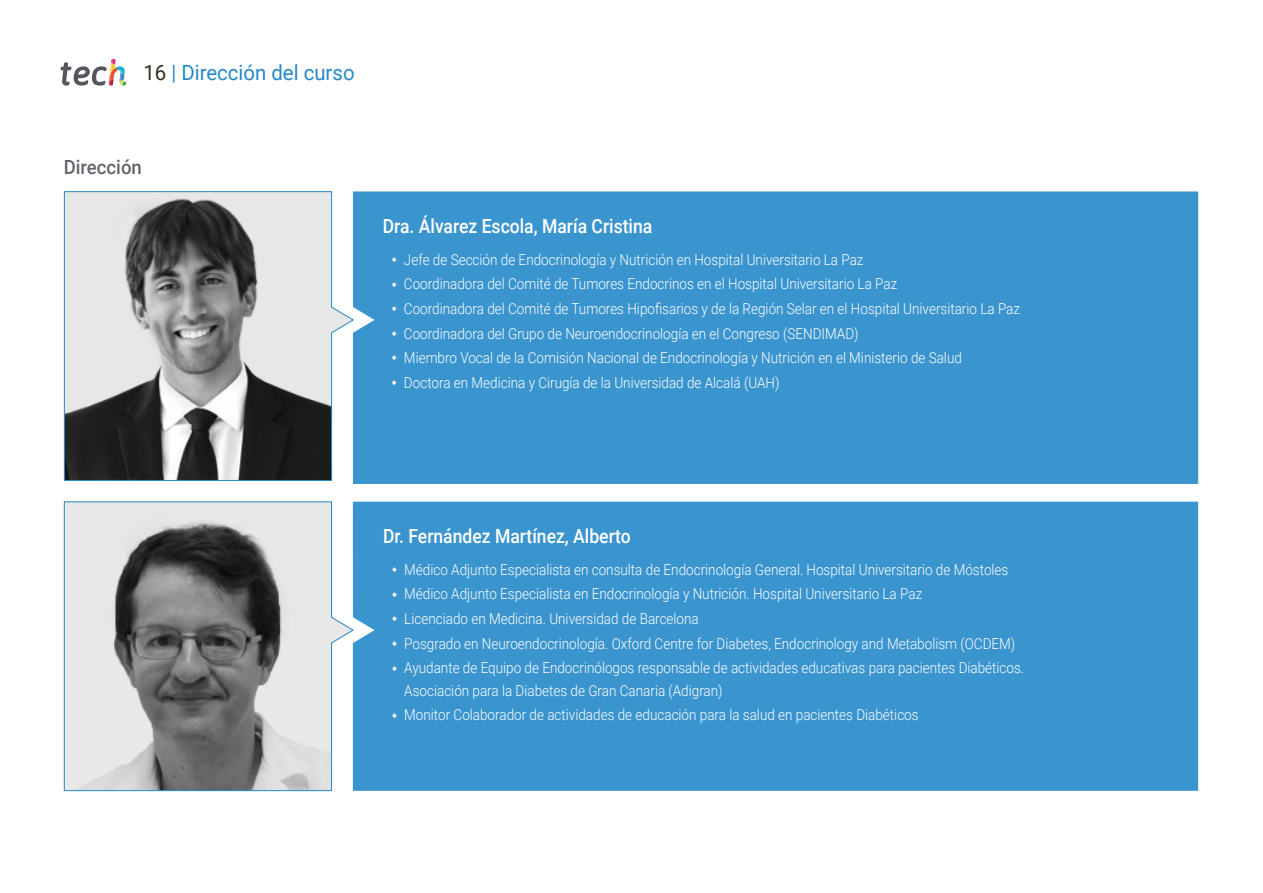
<style>
.page{position:relative;width:1263px;height:893px;background:#fff}
.page>*{position:absolute;margin:0;border:0;box-sizing:border-box;transform-origin:0 0}
.t1{font:21px "Roboto";color:#2488c9}
.t2{font:500 19.5px "Roboto";color:#fff;scale:.9 1}
.t3{font:500 19.5px "Roboto";color:#61646a;scale:.95 1}
.t4{font:300 15px/24.6px "Roboto";color:#fff;scale:.9 1}
.s1{color:#312e20}
</style>
<div class="page">
<svg style="left:61px;top:59px;width:65px;height:27px"></svg>
<div style="left:353px;top:191px;width:845px;height:293px;background:#3a94ce"></div>
<svg style="left:64px;top:191px;width:290px;height:290px;background:#9c9e9f"></svg>
<div style="left:354px;top:502px;width:844px;height:289px;background:#3a94ce"></div>
<svg style="left:64px;top:501px;width:290px;height:290px;background:#abacad"></svg>
<svg style="left:392px;top:257px;width:5px;height:5px"></svg>
<svg style="left:392px;top:282px;width:5px;height:5px"></svg>
<svg style="left:392px;top:306px;width:5px;height:5px"></svg>
<svg style="left:392px;top:331px;width:5px;height:5px"></svg>
<svg style="left:392px;top:355px;width:5px;height:5px"></svg>
<svg style="left:392px;top:380px;width:5px;height:5px"></svg>
<svg style="left:392px;top:567px;width:5px;height:5px"></svg>
<svg style="left:392px;top:592px;width:5px;height:5px"></svg>
<svg style="left:392px;top:616px;width:5px;height:5px"></svg>
<svg style="left:392px;top:641px;width:5px;height:5px"></svg>
<svg style="left:392px;top:666px;width:5px;height:5px"></svg>
<svg style="left:392px;top:713px;width:5px;height:5px"></svg>
<h1 class="t1" style="left:144px;top:57px;width:213px"><span class="s1">16</span> | Dirección del curso</h1>
<h2 class="t3" style="left:64px;top:154px;width:84px">Dirección</h2>
<h2 class="t2" style="left:383px;top:212px;width:301px">Dra. Álvarez Escola, María Cristina</h2>
<p class="t4" style="left:404px;top:246px;width:686px">Jefe de Sección de Endocrinología y Nutrición en Hospital Universitario La Paz<br>Coordinadora del Comité de Tumores Endocrinos en el Hospital Universitario La Paz<br>Coordinadora del Comité de Tumores Hipofisarios y de la Región Selar en el Hospital Universitario La Paz Coordinadora del Grupo de Neuroendocrinología en el Congreso (SENDIMAD)<br>Miembro Vocal de la Comisión Nacional de Endocrinología y Nutrición en el Ministerio de Salud<br>Doctora en Medicina y Cirugía de la Universidad de Alcalá (UAH)</p>
<h2 class="t2" style="left:383px;top:522px;width:277px">Dr. Fernández Martínez, Alberto</h2>
<p class="t4" style="left:404px;top:557px;width:690px">Médico Adjunto Especialista en consulta de Endocrinología General. Hospital Universitario de Móstoles Médico Adjunto Especialista en Endocrinología y Nutrición. Hospital Universitario La Paz<br>Licenciado en Medicina. Universidad de Barcelona<br>Posgrado en Neuroendocrinología. Oxford Centre for Diabetes, Endocrinology and Metabolism (OCDEM)<br>Ayudante de Equipo de Endocrinólogos responsable de actividades educativas para pacientes Diabéticos.</p>
<p class="t4" style="left:404px;top:678px;width:573px">Asociación para la Diabetes de Gran Canaria (Adigran)<br>Monitor Colaborador de actividades de educación para la salud en pacientes Diabéticos</p>
</div>
